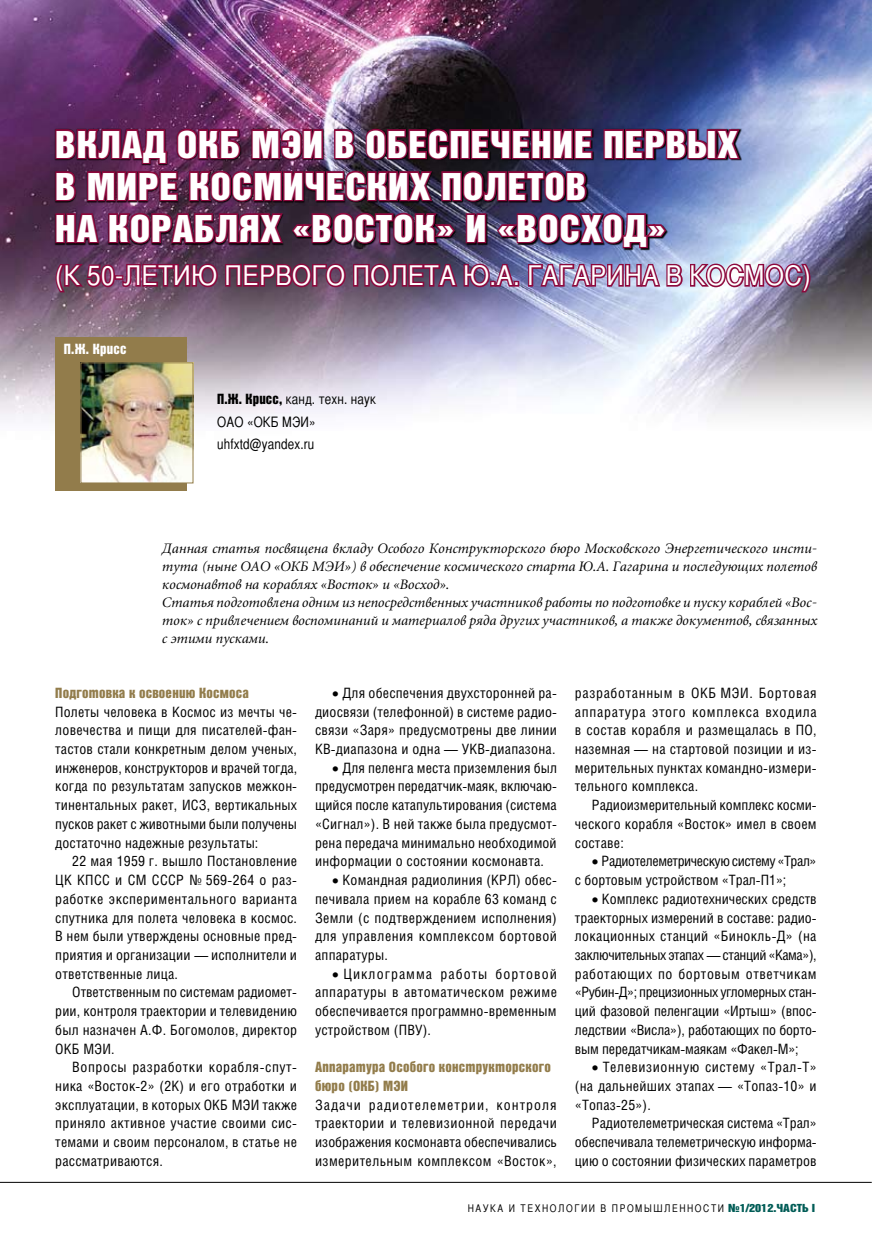
<style>
.page{position:relative;width:872px;height:1234px;background:#fff}
.page>*{position:absolute;margin:0;border:0;box-sizing:border-box;transform-origin:0 0}
.t1{font:37.5px/42px "Bastion Kontrast Alt C";letter-spacing:.02em;color:#fff;scale:1.1 1}
.t2{font:27px "Bastion C";color:#fff;scale:1.1 1}
.t3{font:14.25px/18.8px "Helios Cond C";letter-spacing:.015em;color:#000;text-align:justify}
.t4{font:italic 14.25px/18px "Miniature";color:#000}
.t5{font:14.25px/18.8px "Bastion Kontrast Alt C";letter-spacing:.015em;color:#927c4b}
.t6{font:14.25px/18.8px "Helios Cond C";letter-spacing:-.03em;color:#000}
.t7{font:14.25px/22.2px "Bastion C";letter-spacing:.01em;color:#000}
.t8{font:14.25px "Bastion Kontrast Alt C";letter-spacing:.02em;color:#fff}
.t9{font:10.5px "Bastion C";letter-spacing:.15em;color:#000}
.s1{font-family:"Bastion Kontrast Alt C"}
.s2{font-family:"Bastion Kontrast Alt C";font-size:11.25px;color:#005c56}
</style>
<div class="page">
<hr style="left:0;top:1181px;width:871px;height:1px;background:#000">
<img style="left:0;top:0;width:871px;height:491px">
<svg style="left:55px;top:128px;width:687px;height:83px;background:#4f568a"></svg>
<svg style="left:602px;top:128px;width:140px;height:33px;background:#54163a"></svg>
<img style="left:54px;top:103px;width:540px;height:100px">
<div style="left:55px;top:337px;width:132px;height:153px;background:#927c4b"></div>
<img style="left:82px;top:364px;width:109px;height:117px">
<div style="left:80px;top:362px;width:113px;height:121px;border:1px solid #927c4b"></div>
<img style="left:54px;top:211px;width:758px;height:83px">
<h1 class="t1" style="left:55px;top:124px;width:598px">ВКЛАД ОКБ МЭИ В ОБЕСПЕЧЕНИЕ ПЕРВЫХ<br>В МИРЕ КОСМИЧЕСКИХ ПОЛЕТОВ<br>НА КОРАБЛЯХ «ВОСТОК» И «ВОСХОД»</h1>
<h2 class="t2" style="left:55px;top:260px;width:80px">(к 50-летию</h2>
<h2 class="t2" style="left:225px;top:260px;width:17px">первого</h2>
<h2 class="t2" style="left:352px;top:260px;width:17px">полета</h2>
<h2 class="t2" style="left:463px;top:260px;width:88px">Ю.А. Гагарина</h2>
<h2 class="t2" style="left:666px;top:260px;width:40px">в космос</h2>
<h2 class="t2" style="left:802px;top:260px;width:9px">)</h2>
<p class="t8" style="left:64px;top:342px;width:64px">П.Ж. Крисс</p>
<p class="t7" style="left:217px;top:388px;width:160px"><span class="s1">П.Ж. Крисс,</span> канд. техн. наук<br>ОАО «ОКБ МЭИ» uhfxtd@yandex.ru</p>
<p class="t4" style="left:162px;top:539px;width:656px">Данная статья посвящена вкладу Особого Конструкторского бюро Московского Энергетического инсти&shy;тута (ныне ОАО «ОКБ МЭИ») в обеспечение космического старта Ю.А. Гагарина и последующих полетов космонавтов на кораблях «Восток» и «Восход».<br>Статья подготовлена одним из непосредственных участников работы по подготовке и пуску кораблей «Вос&shy;ток» с привлечением воспоминаний и материалов ряда других участников, а также документов, связанных с этими пусками.</p>
<p class="t5" style="left:55px;top:683px;width:195px">Подготовка к освоению Космоса</p>
<p class="t3" style="left:55px;top:701px;width:243px">Полеты человека в Космос из мечты че&shy;ловечества и пищи для писателей-фан&shy;тастов стали конкретным делом ученых, инженеров, конструкторов и врачей тогда, когда по результатам запусков межкон&shy;тинентальных ракет, ИСЗ, вертикальных пусков ракет с животными были получены достаточно надежные результаты:</p>
<p class="t3" style="left:55px;top:851px;width:243px;text-indent:17px">22 мая 1959 г. вышло Постановление ЦК КПСС и СМ СССР № 569-264 о раз&shy;работке экспериментального варианта спутника для полета человека в космос.<br>В нем были утверждены основные пред&shy;приятия и организации — исполнители и ответственные лица.</p>
<p class="t3" style="left:55px;top:982px;width:243px;text-indent:17px">Ответственным по системам радиомет&shy;рии, контроля траектории и телевидению был назначен А.Ф. Богомолов, директор ОКБ МЭИ.</p>
<p class="t3" style="left:55px;top:1057px;width:243px;text-indent:17px">Вопросы разработки корабля-спут&shy;ника «Восток-2» (2К) и его отработки и эксплуатации, в которых ОКБ МЭИ также приняло активное участие своими сис&shy;темами и своим персоналом, в статье не рассматриваются.</p>
<p class="t3" style="left:315px;top:683px;width:243px;text-indent:17px">• Для обеспечения двухсторонней ра&shy;диосвязи (телефонной) в системе радио&shy;связи «Заря» предусмотрены две линии КВ-диапазона и одна — УКВ-диапазона.</p>
<p class="t3" style="left:315px;top:757px;width:243px;text-indent:17px">• Для пеленга места приземления был предусмотрен передатчик-маяк, включаю&shy;щийся после катапультирования (система «Сигнал»). В ней также была предусмот&shy;рена передача минимально необходимой информации о состоянии космонавта.</p>
<p class="t3" style="left:315px;top:870px;width:243px;text-indent:17px">• Командная радиолиния (КРЛ) обес&shy;печивала прием на корабле 63 команд с Земли (с подтверждением исполнения) для управления комплексом бортовой аппаратуры.</p>
<p class="t3" style="left:315px;top:963px;width:243px;text-indent:17px">• Циклограмма работы бортовой аппаратуры в автоматическом режиме обеспечивается программно-временным устройством (ПВУ).</p>
<p class="t5" style="left:315px;top:1057px;width:237px">Аппаратура Особого конструкторского бюро (ОКБ) МЭИ</p>
<p class="t3" style="left:315px;top:1094px;width:243px">Задачи радиотелеметрии, контроля траектории и телевизионной передачи изображения космонавта обеспечивались измерительным комплексом «Восток»,</p>
<p class="t3" style="left:575px;top:683px;width:243px">разработанным в ОКБ МЭИ. Бортовая аппаратура этого комплекса входила в состав корабля и размещалась в ПО, наземная — на стартовой позиции и из&shy;мерительных пунктах командно-измери&shy;тельного комплекса.</p>
<p class="t3" style="left:575px;top:795px;width:243px;text-indent:17px">Радиоизмерительный комплекс косми&shy;ческого корабля «Восток» имел в своем составе:</p>
<p class="t6" style="left:575px;top:851px;width:243px;text-indent:17px">• Радиотелеметрическую систему «Трал» с бортовым устройством «Трал-П1»;</p>
<p class="t3" style="left:575px;top:888px;width:243px;text-indent:17px">• Комплекс радиотехнических средств траекторных измерений в составе: радио&shy;локационных станций «Бинокль-Д» (на заключительных этапах — станций «Кама»), работающих по бортовым ответчикам «Рубин-Д»; прецизионных угломерных стан&shy;ций фазовой пеленгации «Иртыш» (впос&shy;ледствии «Висла»), работающих по борто&shy;вым передатчикам-маякам «Факел-М»;</p>
<p class="t3" style="left:575px;top:1057px;width:243px;text-indent:17px">• Телевизионную систему «Трал-Т» (на дальнейших этапах — «Топаз-10» и «Топаз-25»).</p>
<p class="t3" style="left:575px;top:1113px;width:243px;text-indent:17px">Радиотелеметрическая система «Трал» обеспечивала телеметрическую информа&shy;цию о состоянии физических параметров</p>
<p class="t9" style="left:468px;top:1201px;width:349px">НАУКА И ТЕХНОЛОГИИ В ПРОМЫШЛЕННОСТИ <span class="s2">№1/2012.ЧАСТЬ I</span></p>
</div>
